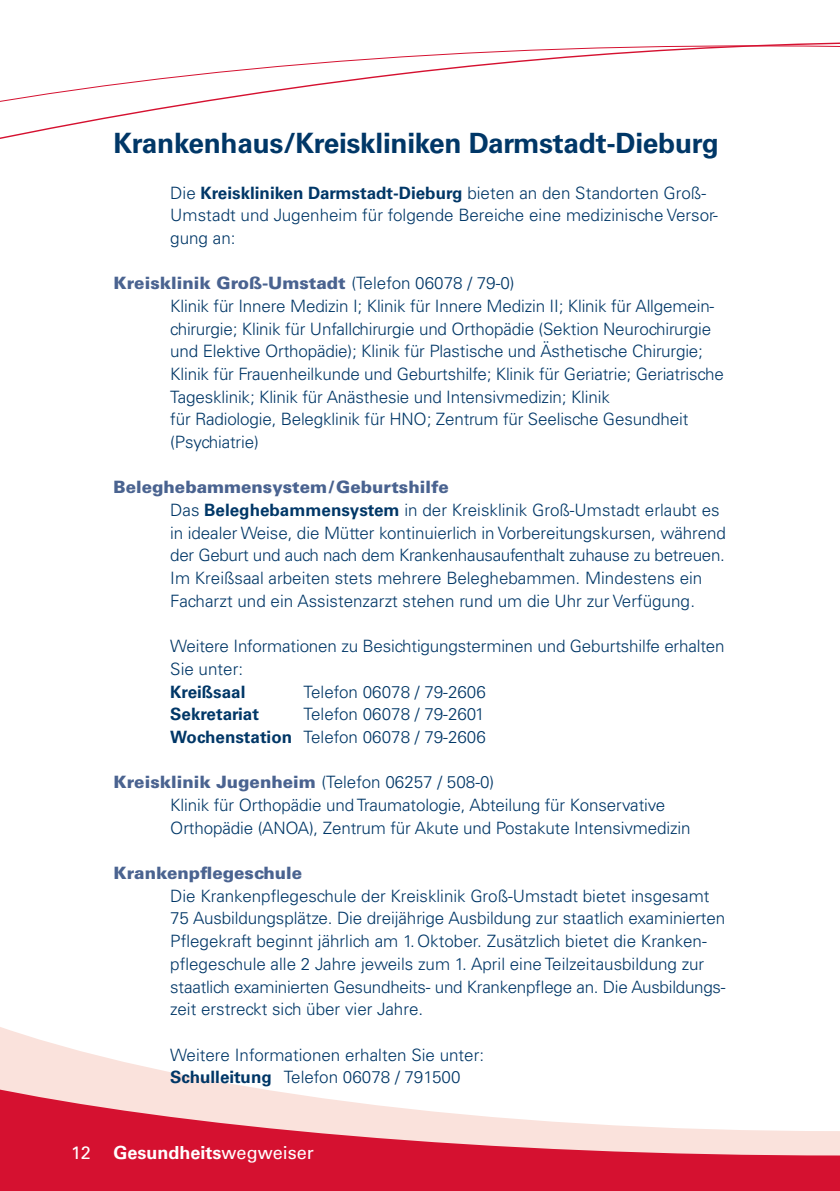
<style>
.page{position:relative;width:840px;height:1191px;background:#fff}
.page>*{position:absolute;margin:0;border:0;box-sizing:border-box;transform-origin:0 0}
.t1{font:700 28px "Univers";letter-spacing:-.01em;color:#003767}
.t2{font:700 18px "Univers";color:#fff}
.t3{font:18px "Univers";color:#fff}
.t4{font:300 17px/22.6px "Univers";letter-spacing:-.01em;color:#003767}
.t5{font:700 17px "Univers";color:#003767}
.t6{font:900 17px "Univers";color:#4a6390}
.s1{font-weight:700}
.s2{font-weight:900;color:#4a6390}
.s3{font-weight:400}
</style>
<div class="page">
<svg style="left:0;top:1027px;width:243px;height:59px"></svg>
<svg style="left:839px;top:1131px;width:1px;height:60px"></svg>
<svg style="left:0;top:1086px;width:839px;height:105px;fill:#d51130"></svg>
<svg style="left:0;top:42px;width:839px;height:97px"></svg>
<h1 class="t1" style="left:113px;top:127px;width:606px">Krankenhaus/Kreiskliniken Darmstadt-Dieburg</h1>
<p class="t4" style="left:170px;top:181px;width:549px">Die <span class="s1">Kreiskliniken Darmstadt-Dieburg</span> bieten an den Standorten Groß-<br>Umstadt und Jugenheim für folgende Bereiche eine medizinische Versor&shy;gung an:</p>
<p class="t4" style="left:170px;top:272px;width:554px;text-indent:-57px"><span class="s2">Kreisklinik Groß-Umstadt</span> (Telefon 06078 / 79-0)<br>Klinik für Innere Medizin I; Klinik für Innere Medizin II; Klinik für Allgemein&shy;chirurgie; Klinik für Unfallchirurgie und Orthopädie (Sektion Neurochirurgie und Elektive Orthopädie); Klinik für Plastische und Ästhetische Chirurgie; Klinik für Frauenheilkunde und Geburtshilfe; Klinik für Geriatrie; Geriatrische Tagesklinik; Klinik für Anästhesie und Intensivmedizin; Klinik<br>für Radiologie, Belegklinik für HNO; Zentrum für Seelische Gesundheit (Psychiatrie)</p>
<p class="t4" style="left:170px;top:476px;width:557px;text-indent:-57px"><span class="s2">Beleghebammensystem/Geburtshilfe<br></span>Das <span class="s1">Beleghebammensystem</span> in der Kreisklinik Groß-Umstadt erlaubt es in idealer Weise, die Mütter kontinuierlich in Vorbereitungskursen, während der Geburt und auch nach dem Krankenhausaufenthalt zuhause zu betreuen.<br>Im Kreißsaal arbeiten stets mehrere Beleghebammen. Mindestens ein Facharzt und ein Assistenzarzt stehen rund um die Uhr zur Verfügung.</p>
<p class="t4" style="left:170px;top:635px;width:555px">Weitere Informationen zu Besichtigungsterminen und Geburtshilfe erhalten<br>Sie unter:</p>
<p class="t5" style="left:170px;top:681px;width:77px">Kreißsaal</p>
<p class="t4" style="left:303px;top:680px;width:184px">Telefon 06078 / 79-2606</p>
<p class="t5" style="left:170px;top:704px;width:90px">Sekretariat</p>
<p class="t4" style="left:170px;top:703px;width:317px;text-align:right">Telefon 06078 / 79-2601<br><span class="s1">Wochenstation</span> Telefon 06078 / 79-2606</p>
<p class="t4" style="left:170px;top:771px;width:521px;text-indent:-57px"><span class="s2">Kreisklinik Jugenheim</span> (Telefon 06257 / 508-0)<br>Klinik für Orthopädie und Traumatologie, Abteilung für Konservative<br>Orthopädie (ANOA), Zentrum für Akute und Postakute Intensivmedizin</p>
<p class="t6" style="left:113px;top:862px;width:190px">Krankenpflegeschule</p>
<p class="t4" style="left:170px;top:884px;width:556px">Die Krankenpflegeschule der Kreisklinik Groß-Umstadt bietet insgesamt 75 Ausbildungsplätze. Die dreijährige Ausbildung zur staatlich examinierten Pflegekraft beginnt jährlich am 1.Oktober. Zusätzlich bietet die Kranken&shy;pflegeschule alle 2 Jahre jeweils zum 1. April eine Teilzeitausbildung zur staatlich examinierten Gesundheits- und Krankenpflege an. Die Ausbildungs&shy;zeit erstreckt sich über vier Jahre.</p>
<p class="t4" style="left:170px;top:1043px;width:315px">Weitere Informationen erhalten Sie unter:<br><span class="s1">Schulleitung</span> Telefon 06078 / 791500</p>
<p class="t3" style="left:71px;top:1141px;width:21px">12</p>
<p class="t2" style="left:113px;top:1141px;width:202px">Gesundheits<span class="s3">wegweiser</span></p>
</div>
